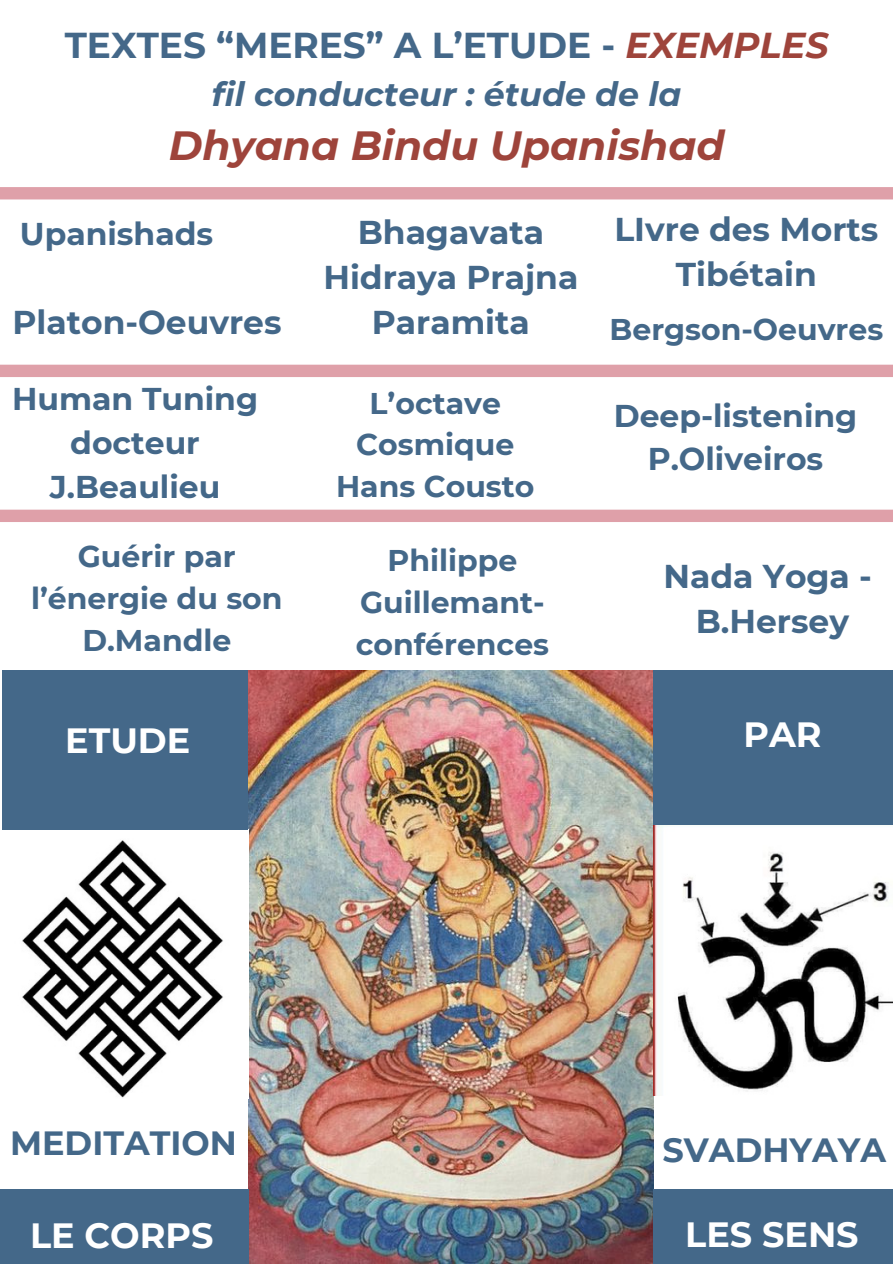
<style>
.page{position:relative;width:893px;height:1264px;background:#fff}
.page>*{position:absolute;margin:0;border:0;box-sizing:border-box;transform-origin:0 0}
.t1{font:italic 700 40.8px "Montserrat";color:#9e443b}
.t2{font:700 35.85px "Montserrat";color:#446889}
.t3{font:700 34.95px "Montserrat";color:#fff}
.t4{font:700 33.45px "Montserrat";color:#446889}
.t5{font:italic 700 33.15px "Montserrat";color:#446889}
.t6{font:700 32.85px/45px "Montserrat";color:#446889;text-align:center}
.t7{font:700 31.35px/43.8px "Montserrat";color:#446889;text-align:center}
.t8{font:700 30px/41.7px "Montserrat";color:#446889;text-align:center}
.s1{font-style:italic;color:#9e443b}
</style>
<div class="page">
<img style="left:248px;top:670px;width:405px;height:593px">
<div style="left:0;top:187px;width:892px;height:12px;background:#dfa0a9"></div>
<div style="left:0;top:365px;width:892px;height:12px;background:#dfa0a9"></div>
<img style="left:22px;top:840px;width:201px;height:258px">
<img style="left:653px;top:825px;width:239px;height:270px">
<div style="left:0;top:509px;width:892px;height:13px;background:#dfa0a9"></div>
<div style="left:2px;top:670px;width:246px;height:160px;background:#446889"></div>
<div style="left:653px;top:670px;width:239px;height:155px;background:#446889"></div>
<div style="left:0;top:1189px;width:248px;height:74px;background:#446889"></div>
<div style="left:653px;top:1189px;width:239px;height:74px;background:#446889"></div>
<p class="t2" style="left:65px;top:24px;width:765px">TEXTES “MERES” A L’ETUDE - <span class="s1">EXEMPLES</span></p>
<p class="t5" style="left:212px;top:73px;width:471px">fil conducteur : étude de la</p>
<p class="t1" style="left:169px;top:120px;width:557px">Dhyana Bindu Upanishad</p>
<p class="t7" style="left:20px;top:211px;width:195px">Upanishads</p>
<p class="t6" style="left:323px;top:210px;width:256px">Bhagavata<br>Hidraya Prajna<br>Paramita</p>
<p class="t6" style="left:614px;top:206px;width:265px">LIvre des Morts<br>Tibétain</p>
<p class="t6" style="left:12px;top:300px;width:270px">Platon-Oeuvres</p>
<p class="t8" style="left:609px;top:308px;width:275px">Bergson-Oeuvres</p>
<p class="t7" style="left:12px;top:377px;width:247px">Human Tuning</p>
<p class="t7" style="left:50px;top:421px;width:172px">docteur<br>J.Beaulieu</p>
<p class="t8" style="left:78px;top:536px;width:159px">Guérir par</p>
<p class="t8" style="left:31px;top:577px;width:253px">l’énergie du son</p>
<p class="t8" style="left:82px;top:619px;width:150px">D.Mandle</p>
<p class="t3" style="left:65px;top:719px;width:127px">ETUDE</p>
<p class="t8" style="left:356px;top:382px;width:159px">L’octave<br>Cosmique</p>
<p class="t8" style="left:336px;top:465px;width:200px">Hans Cousto</p>
<p class="t8" style="left:387px;top:539px;width:131px">Philippe</p>
<p class="t8" style="left:360px;top:581px;width:186px">Guillemant-</p>
<p class="t8" style="left:355px;top:623px;width:195px">conférences</p>
<p class="t7" style="left:613px;top:393px;width:245px">Deep-listening</p>
<p class="t7" style="left:647px;top:437px;width:177px">P.Oliveiros</p>
<p class="t6" style="left:663px;top:553px;width:210px">Nada Yoga -</p>
<p class="t6" style="left:695px;top:598px;width:155px">B.Hersey</p>
<p class="t3" style="left:743px;top:712px;width:80px">PAR</p>
<p class="t4" style="left:10px;top:1122px;width:228px">MEDITATION</p>
<p class="t4" style="left:662px;top:1129px;width:225px">SVADHYAYA</p>
<p class="t3" style="left:30px;top:1213px;width:185px">LE CORPS</p>
<p class="t3" style="left:685px;top:1212px;width:175px">LES SENS</p>
</div>
